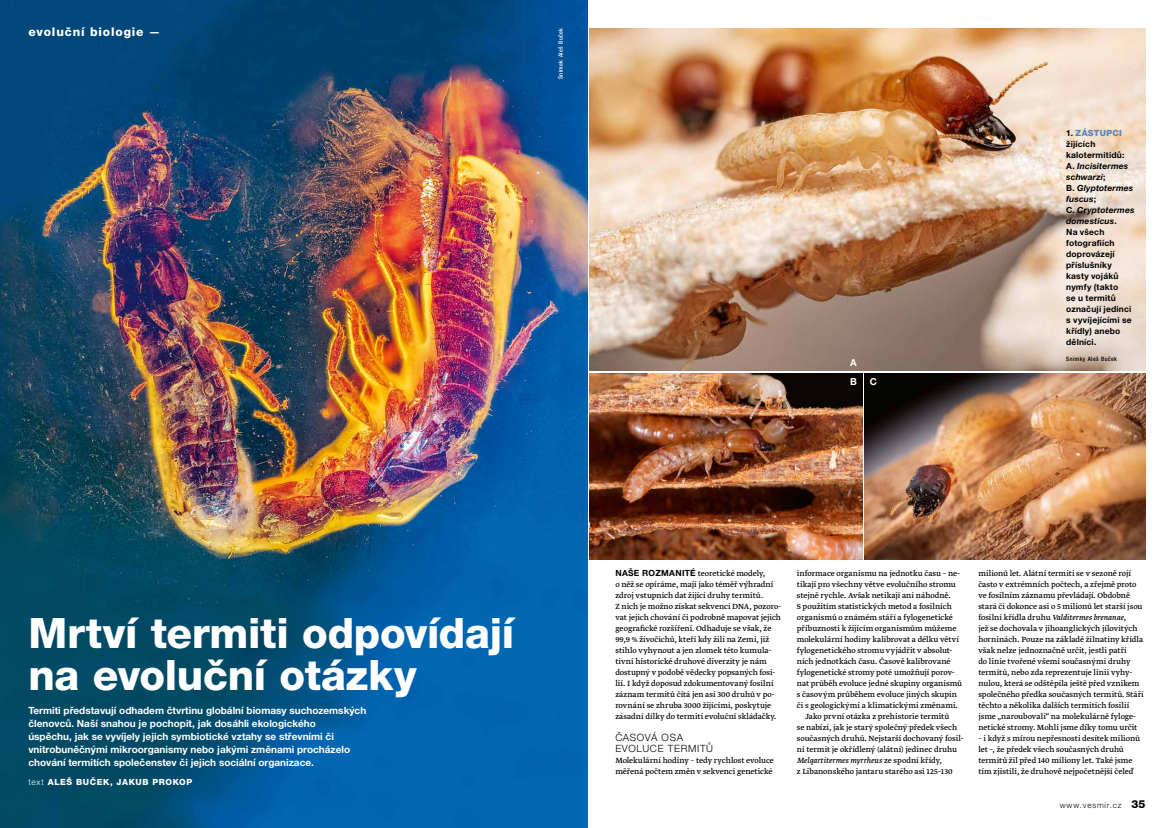
<style>
.page{position:relative;width:1174px;height:828px;background:#fff}
.page>*{position:absolute;margin:0;border:0;box-sizing:border-box;transform-origin:0 0}
.t1{font:800 42px/42px "Helvetica Neue LTW1 G";letter-spacing:-.005em;color:#fff}
.t2{font:800 12px "Helvetica Neue LTW1 G";letter-spacing:.07em;color:#fff}
.t3{font:700 10px/13px "Helvetica Neue LTW1 G";color:#fff}
.t4{font:300 10px "Helvetica Neue LTW1 G";color:#000}
.t5{font:700 9.7px/19.8px "Helvetica Neue LTW1 G";color:#fff}
.t6{font:8.8px/11px "Greta Text Pro";color:#000}
.t7{font:italic 8.8px "Greta Text Pro";letter-spacing:.005em;color:#000}
.t8{font:700 8.5px/11px "Helvetica Neue LTW1 G";letter-spacing:.02em;color:#000}
.t9{font:800 8.5px "Helvetica Neue LTW1 G";letter-spacing:.07em;color:#fff}
.t10{font:300 8px "Helvetica Neue LTW1 G";letter-spacing:.1em;color:#000}
.t11{font:500 condensed 6px "Helvetica Neue LTW1 G";letter-spacing:.07em;color:#000}
.t12{font:500 condensed 6px "Helvetica Neue LTW1 G";letter-spacing:.07em;color:#fff}
.s1{font-weight:500}
.s2{font-weight:800;color:#5286b7}
.s3{font-style:italic}
.s4{font-weight:300}
.s5{font-family:"Helvetica Neue LTW1 G";font-weight:700;font-size:8.5px}
.s6{font-style:normal}
.s7{font-weight:800;font-size:11px}
</style>
<div class="page">
<img style="left:0;top:0;width:587px;height:828px">
<img style="left:865px;top:373px;width:280px;height:187px">
<img style="left:590px;top:373px;width:272px;height:187px">
<img style="left:590px;top:28px;width:555px;height:342px">
<h2 class="t2" style="left:28px;top:25px;width:134px">evoluční biologie <span class="s1">—</span></h2>
<p class="t12" style="left:557px;top:79px;width:53px;rotate:-90deg">Snímek Aleš Buček</p>
<p class="t5" style="left:850px;top:352px;width:8px">A<br>B</p>
<p class="t5" style="left:869px;top:372px;width:8px">C</p>
<p class="t8" style="left:1066px;top:127px;width:70px">1. <span class="s2">Zástupci </span>žijících kalotermitidů:<br>A. <span class="s3">Incisitermes schwarzi</span>;<br>B. <span class="s3">Glyptotermes fuscus</span>;<br>C. <span class="s3">Cryptotermes domesticus</span>.<br>Na všech fotografiích doprovázejí příslušníky kasty vojáků nymfy (takto<br>se u termitů označují jedinci s vyvíjejícími se křídly) anebo dělníci.</p>
<p class="t11" style="left:1066px;top:356px;width:52px">Snímky Aleš Buček</p>
<h1 class="t1" style="left:28px;top:612px;width:488px">Mrtví termiti odpovídají na evoluční otázky</h1>
<p class="t3" style="left:28px;top:704px;width:339px">Termiti představují odhadem čtvrtinu globální biomasy suchozemských členovců. Naší snahou je pochopit, jak dosáhli ekologického<br>úspěchu, jak se vyvíjely jejich symbiotické vztahy se střevními či vnitrobuněčnými mikroorganismy nebo jakými změnami procházelo chování termitích společenstev či jejich sociální organizace.</p>
<p class="t9" style="left:28px;top:777px;width:115px"><span class="s4">TEXT</span> Aleš Buček, Jakub</p>
<p class="t9" style="left:152px;top:777px;width:41px">Prokop</p>
<p class="t6" style="left:615px;top:568px;width:167px;text-indent:60px"><span class="s5">nité</span> teoretické modely,<br>o něž se opíráme, mají jako téměř výhradní zdroj vstupních dat žijící druhy termitů.<br>Z nich je možno získat sekvenci DNA, pozoro&shy;vat jejich chování či podrobně mapovat jejich geografické rozšíření. Odhaduje se však, že 99,9 % živočichů, kteří kdy žili na Zemi, již stihlo vyhynout a jen zlomek této kumula&shy;tivní historické druhové diverzity je nám dostupný v podobě vědecky popsaných fosi&shy;lií. I když doposud zdokumentovaný fosilní záznam termitů čítá jen asi 300 druhů v po&shy;rovnání se zhruba 3000 žijícími, poskytuje zásadní dílky do termití evoluční skládačky.</p>
<p class="t4" style="left:615px;top:731px;width:16px">ČASOV</p>
<p class="t4" style="left:651px;top:731px;width:19px">Á OSA</p>
<p class="t4" style="left:615px;top:742px;width:8px">EVOLUCE</p>
<p class="t4" style="left:668px;top:742px;width:8px">TERMIT</p>
<p class="t4" style="left:706px;top:742px;width:8px">Ů</p>
<p class="t6" style="left:615px;top:755px;width:160px">Molekulární hodiny – tedy rychlost evoluce měřená počtem změn v sekvenci genetické</p>
<p class="t8" style="left:615px;top:567px;width:48px">Našerozma</p>
<p class="t6" style="left:797px;top:568px;width:165px">informace organismu na jednotku času – ne-</p>
<p class="t6" style="left:797px;top:579px;width:161px">tikají pro všechny větve evolučního stromu</p>
<p class="t6" style="left:797px;top:590px;width:155px">stejně rychle. Avšak netikají ani náhodně.</p>
<p class="t6" style="left:797px;top:601px;width:156px">S použitím statistických metod a fosilních</p>
<p class="t6" style="left:797px;top:612px;width:158px">organismů o známém stáří a fylogenetické</p>
<p class="t6" style="left:797px;top:623px;width:161px">příbuznosti k žijícím organismům můžeme</p>
<p class="t6" style="left:797px;top:634px;width:164px">molekulární hodiny kalibrovat a délku větví</p>
<p class="t6" style="left:797px;top:645px;width:157px">fylogenetického stromu vyjádřit v absolut-</p>
<p class="t6" style="left:797px;top:656px;width:155px">ních jednotkách času. Časově kalibrované</p>
<p class="t6" style="left:797px;top:667px;width:159px">fylogenetické stromy poté umožňují porov-</p>
<p class="t6" style="left:797px;top:678px;width:167px">nat průběh evoluce jedné skupiny organismů</p>
<p class="t6" style="left:797px;top:689px;width:162px">s časovým průběhem evoluce jiných skupin</p>
<p class="t6" style="left:797px;top:700px;width:163px">či s geologickými a klimatickými změnami.</p>
<p class="t6" style="left:805px;top:711px;width:145px">Jako první otázka z prehistorie termitů</p>
<p class="t6" style="left:797px;top:722px;width:162px">se nabízí, jak je starý společný předek všech</p>
<p class="t6" style="left:797px;top:733px;width:168px">současných druhů. Nejstarší dochovaný fosil-</p>
<p class="t6" style="left:797px;top:744px;width:162px">ní termit je okřídlený (alátní) jedinec druhu</p>
<p class="t7" style="left:797px;top:755px;width:147px">Melqartitermes myrrheus <span class="s6">ze spodní křídy,</span></p>
<p class="t6" style="left:797px;top:766px;width:157px">z Libanonského jantaru starého asi 125–130</p>
<p class="t6" style="left:978px;top:568px;width:167px">milionů let. Alátní termiti se v sezoně rojí často v extrémních počtech, a zřejmě proto ve fosilním záznamu převládají. Obdobně stará či dokonce asi o 5 milionů let starší jsou fosilní křídla druhu <span class="s3">Valditermes brenanae</span>,<br>jež se dochovala v jihoanglických jílovitých horninách. Pouze na základě žilnatiny křídla však nelze jednoznačně určit, jestli patří<br>do linie tvořené všemi současnými druhy termitů, nebo zda reprezentuje linii vyhy&shy;nulou, která se odštěpila ještě před vznikem společného předka současných termitů. Stáří těchto a několika dalších termitích fosilií jsme „naroubovali“ na molekulárně fyloge&shy;netické stromy. Mohli jsme díky tomu určit</p>
<p class="t6" style="left:978px;top:733px;width:163px">– i když s mírou nepřesnosti desítek milionů let –, že předek všech současných druhů termitů žil před 140 miliony let. Také jsme tím zjistili, že druhově nejpočetnější čeleď</p>
<p class="t10" style="left:1059px;top:800px;width:87px">WWW.VESMIR.CZ <span class="s7">35</span></p>
</div>
